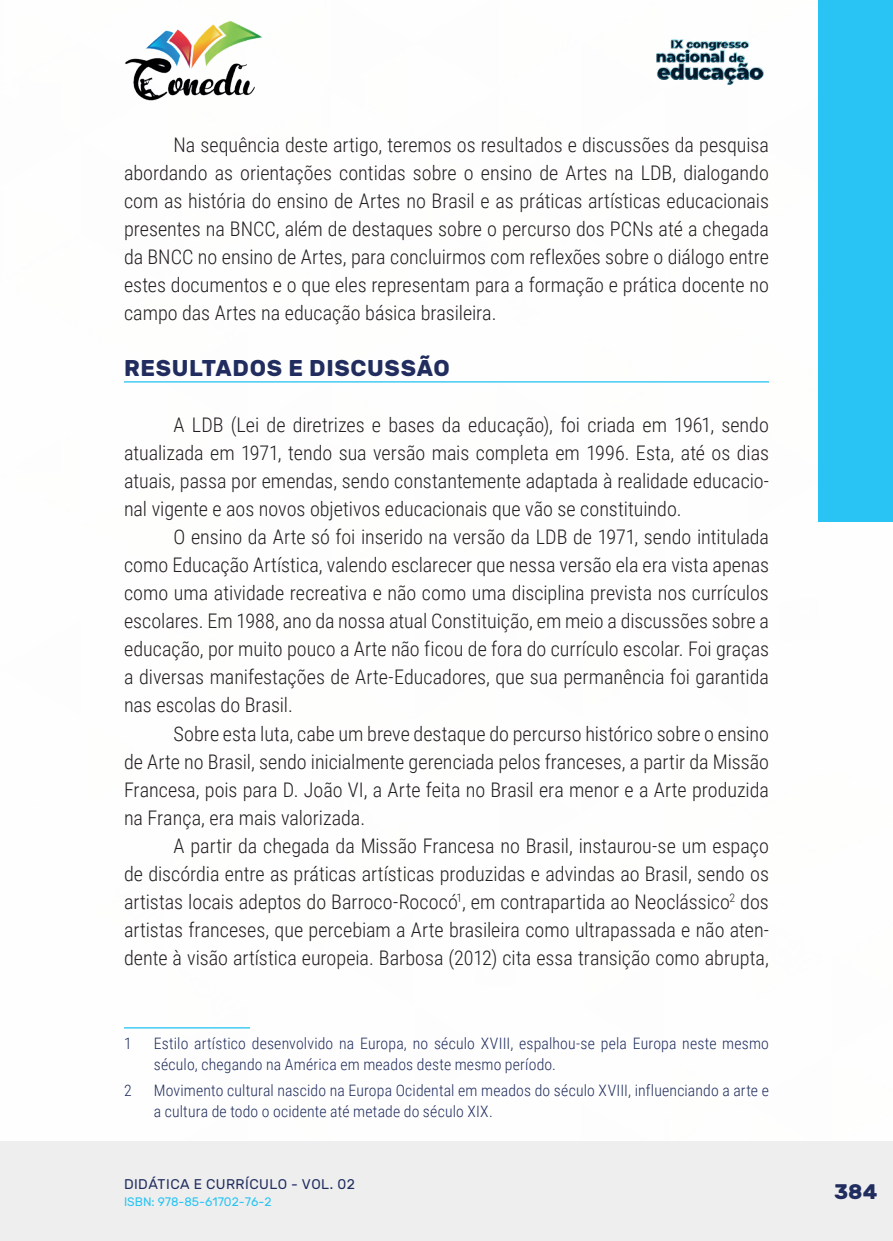
<style>
.page{position:relative;width:893px;height:1241px;background:#fff}
.page>*{position:absolute;margin:0;border:0;box-sizing:border-box;transform-origin:0 0}
._10_SUBTITULO{font:700 22.75px "Rubik";letter-spacing:.03em;color:#202d5e}
.t1{font:700 21px "Rubik";color:#202d5e}
._9_CORPO{font:300 20.12px/28px "Roboto Condensed";color:#231f20;text-align:justify}
._24_RODAPE{font:300 15.75px/21px "Roboto Condensed";letter-spacing:.01em;color:#202d5e}
.t2{font:14px "Rubik";letter-spacing:.035em;color:#202d5e}
.t3{font:12.25px "Rubik";color:#29c4f3}
</style>
<div class="page">
<div style="left:0;top:1141px;width:893px;height:99px;background:#eeeeef"></div>
<div style="left:819px;top:0;width:74px;height:521px;background:#29c4f3"></div>
<img style="left:125px;top:20px;width:137px;height:81px">
<img style="left:656px;top:39px;width:108px;height:46px">
<hr style="left:124px;top:381px;width:645px;height:1px;background:#29c4f3">
<hr style="left:124px;top:1027px;width:126px;height:1px;background:#29c4f3">
<p class="_9_CORPO" style="left:124px;top:130px;width:646px;text-indent:50px">Na sequência deste artigo, teremos os resultados e discussões da pesquisa abordando as orientações contidas sobre o ensino de Artes na LDB, dialogando com as história do ensino de Artes no Brasil e as práticas artísticas educacionais presentes na BNCC, além de destaques sobre o percurso dos PCNs até a chegada da BNCC no ensino de Artes, para concluirmos com reflexões sobre o diálogo entre estes documentos e o que eles representam para a formação e prática docente no campo das Artes na educação básica brasileira.</p>
<p class="_10_SUBTITULO" style="left:124px;top:355px;width:327px">RESULTADOS E DISCUSSÃO</p>
<p class="_9_CORPO" style="left:124px;top:410px;width:646px;text-indent:50px">A LDB (Lei de diretrizes e bases da educação), foi criada em 1961, sendo atualizada em 1971, tendo sua versão mais completa em 1996. Esta, até os dias atuais, passa por emendas, sendo constantemente adaptada à realidade educacio&shy;nal vigente e aos novos objetivos educacionais que vão se constituindo.</p>
<p class="_9_CORPO" style="left:124px;top:522px;width:646px;text-indent:50px">O ensino da Arte só foi inserido na versão da LDB de 1971, sendo intitulada como Educação Artística, valendo esclarecer que nessa versão ela era vista apenas como uma atividade recreativa e não como uma disciplina prevista nos currículos escolares. Em 1988, ano da nossa atual Constituição, em meio a discussões sobre a educação, por muito pouco a Arte não ficou de fora do currículo escolar. Foi graças a diversas manifestações de Arte-Educadores, que sua permanência foi garantida nas escolas do Brasil.</p>
<p class="_9_CORPO" style="left:124px;top:718px;width:646px;text-indent:50px">Sobre esta luta, cabe um breve destaque do percurso histórico sobre o ensino de Arte no Brasil, sendo inicialmente gerenciada pelos franceses, a partir da Missão Francesa, pois para D. João VI, a Arte feita no Brasil era menor e a Arte produzida na França, era mais valorizada.</p>
<p class="_9_CORPO" style="left:124px;top:830px;width:646px;text-indent:50px">A partir da chegada da Missão Francesa no Brasil, instaurou-se um espaço de discórdia entre as práticas artísticas produzidas e advindas ao Brasil, sendo os artistas locais adeptos do Barroco-Rococó<sup>1</sup>, em contrapartida ao Neoclássico<sup>2</sup> dos artistas franceses, que percebiam a Arte brasileira como ultrapassada e não aten&shy;dente à visão artística europeia. Barbosa (2012) cita essa transição como abrupta,</p>
<p class="_24_RODAPE" style="left:124px;top:1031px;width:9px">1</p>
<p class="_24_RODAPE" style="left:154px;top:1031px;width:617px">Estilo artístico desenvolvido na Europa, no século XVIII, espalhou-se pela Europa neste mesmo século, chegando na América em meados deste mesmo período.</p>
<p class="_24_RODAPE" style="left:124px;top:1078px;width:9px">2</p>
<p class="_24_RODAPE" style="left:154px;top:1078px;width:617px">Movimento cultural nascido na Europa Ocidental em meados do século XVIII, influenciando a arte e a cultura de todo o ocidente até metade do século XIX.</p>
<p class="t2" style="left:124px;top:1175px;width:232px">DIDÁTICA E CURRÍCULO - VOL. 02</p>
<p class="t3" style="left:124px;top:1194px;width:149px">ISBN: 978-85-61702-76-2</p>
<p class="t1" style="left:834px;top:1179px;width:45px">384</p>
</div>
